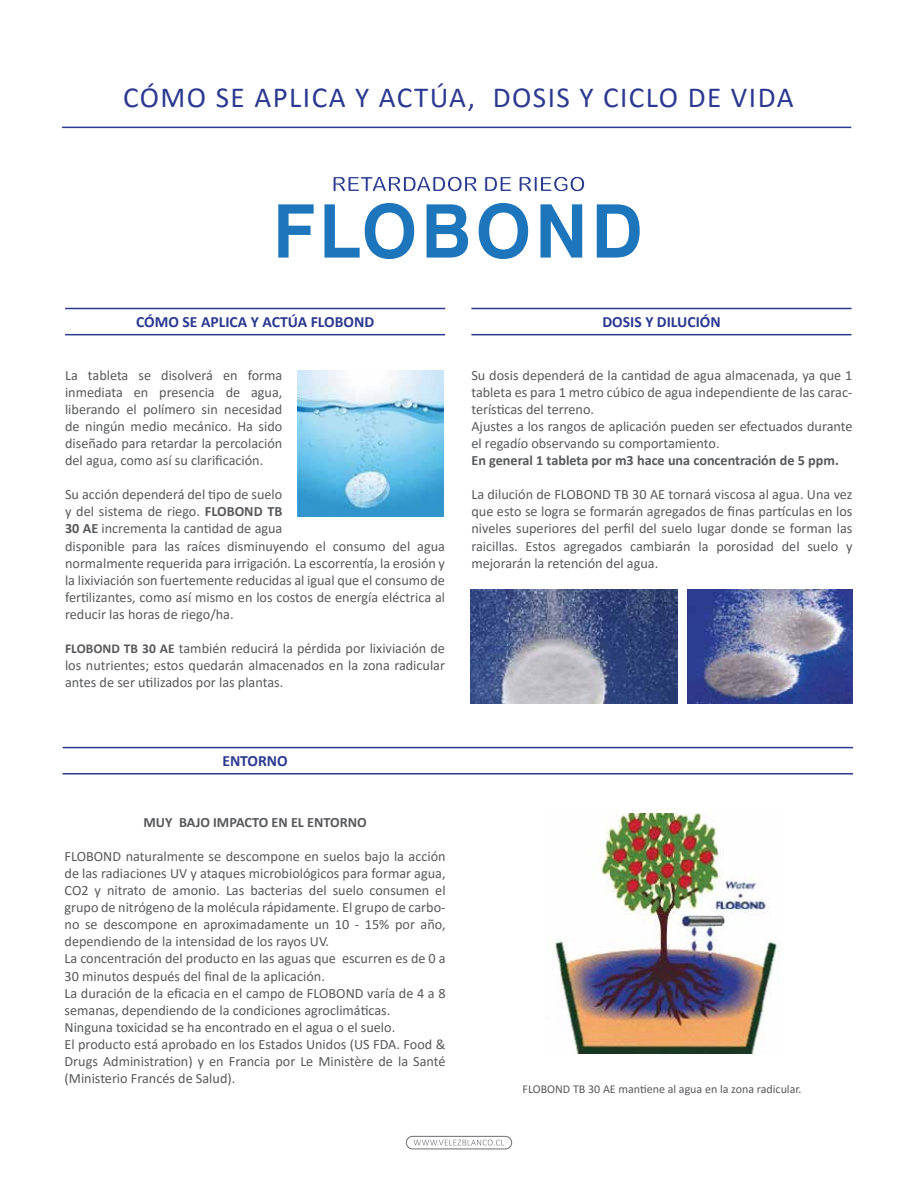
<style>
.page{position:relative;width:918px;height:1188px;background:#fff}
.page>*{position:absolute;margin:0;border:0;box-sizing:border-box;transform-origin:0 0}
.t1{font:29.1px "Calibri";letter-spacing:.05em;color:#2b3990}
.t2{font:700 15.6px "Calibri";color:#2b3990}
.t3{font:14.25px/17.1px "Calibri";color:#58595b;text-align:justify}
.t4{font:700 14.25px "Calibri";color:#58595b}
.t5{font:12px "Calibri";color:#58595b}
.s1{font-weight:700}
.s2{font-weight:700;font-size:13.5px}
</style>
<div class="page">
<hr style="left:65px;top:334px;width:380px;height:1px;background:#2b3990">
<hr style="left:65px;top:308px;width:380px;height:1px;background:#2b3990">
<hr style="left:471px;top:334px;width:381px;height:1px;background:#2b3990">
<hr style="left:471px;top:308px;width:381px;height:1px;background:#2b3990">
<img style="left:297px;top:370px;width:147px;height:147px">
<img style="left:471px;top:589px;width:206px;height:115px">
<img style="left:688px;top:589px;width:165px;height:115px">
<img style="left:546px;top:814px;width:234px;height:239px">
<hr style="left:63px;top:773px;width:790px;height:2px;background:#2b3990">
<hr style="left:63px;top:747px;width:790px;height:1px;background:#2b3990">
<hr style="left:62px;top:127px;width:789px;height:1px;background:#2b3990">
<svg style="left:414px;top:1140px;width:90px;height:6px"></svg>
<div style="left:406px;top:1136px;width:106px;height:13px;border:1px solid #6e6f72;border-radius:6px"></div>
<svg style="left:278px;top:204px;width:36px;height:54px"></svg>
<svg style="left:324px;top:203px;width:90px;height:56px"></svg>
<svg style="left:427px;top:204px;width:41px;height:54px"></svg>
<svg style="left:479px;top:203px;width:49px;height:56px"></svg>
<svg style="left:540px;top:204px;width:42px;height:54px"></svg>
<svg style="left:597px;top:204px;width:43px;height:54px"></svg>
<svg style="left:333px;top:176px;width:144px;height:16px"></svg>
<svg style="left:484px;top:176px;width:28px;height:16px"></svg>
<svg style="left:519px;top:176px;width:66px;height:16px"></svg>
<h1 class="t1" style="left:123px;top:77px;width:672px">CÓMO SE APLICA Y ACTÚA, DOSIS Y CICLO DE VIDA</h1>
<p class="t2" style="left:136px;top:311px;width:240px">CÓMO SE APLICA Y ACTÚA FLOBOND</p>
<p class="t3" style="left:65px;top:366px;width:219px">La tableta se disolverá en forma inmediata en presencia de agua, liberando el polímero sin necesidad de ningún medio mecánico. Ha sido diseñado para retardar la percolación del agua, como así su clarificación.</p>
<p class="t3" style="left:65px;top:486px;width:382px;text-align:left">Su acción dependerá del tipo de suelo<br>y del sistema de riego. <span class="s1">FLOBOND TB<br>30 AE</span> incrementa la cantidad de agua<br>disponible para las raíces disminuyendo el consumo del agua normalmente requerida para irrigación. La escorrentía, la erosión y la lixiviación son fuertemente reducidas al igual que el consumo de fertilizantes, como así mismo en los costos de energía eléctrica al reducir las horas de riego/ha.</p>
<p class="t3" style="left:65px;top:639px;width:381px"><span class="s2">FLOBOND TB 30 AE</span> también reducirá la pérdida por lixiviación de los nutrientes; estos quedarán almacenados en la zona radicular antes de ser utilizados por las plantas.</p>
<p class="t2" style="left:602px;top:311px;width:120px">DOSIS Y DILUCIÓN</p>
<p class="t3" style="left:471px;top:366px;width:383px;text-align:left">Su dosis dependerá de la cantidad de agua almacenada, ya que 1 tableta es para 1 metro cúbico de agua independiente de las carac&shy;terísticas del terreno.<br>Ajustes a los rangos de aplicación pueden ser efectuados durante el regadío observando su comportamiento.</p>
<p class="t4" style="left:471px;top:450px;width:369px">En general 1 tableta por m3 hace una concentración de 5 ppm.</p>
<p class="t3" style="left:471px;top:486px;width:383px">La dilución de FLOBOND TB 30 AE tornará viscosa al agua. Una vez que esto se logra se formarán agregados de finas partículas en los niveles superiores del perfil del suelo lugar donde se forman las raicillas. Estos agregados cambiarán la porosidad del suelo y mejorarán la retención del agua.</p>
<p class="t2" style="left:222px;top:750px;width:67px">ENTORNO</p>
<p class="t4" style="left:144px;top:812px;width:225px">MUY BAJO IMPACTO EN EL ENTORNO</p>
<p class="t3" style="left:65px;top:848px;width:383px;text-align:left">FLOBOND naturalmente se descompone en suelos bajo la acción de las radiaciones UV y ataques microbiológicos para formar agua, CO2 y nitrato de amonio. Las bacterias del suelo consumen el grupo de nitrógeno de la molécula rápidamente. El grupo de carbo&shy;no se descompone en aproximadamente un 10 - 15% por año, dependiendo de la intensidad de los rayos UV.<br>La concentración del producto en las aguas que escurren es de 0 a 30 minutos después del final de la aplicación.<br>La duración de la eficacia en el campo de FLOBOND varía de 4 a 8 semanas, dependiendo de la condiciones agroclimáticas.<br>Ninguna toxicidad se ha encontrado en el agua o el suelo.<br>El producto está aprobado en los Estados Unidos (US FDA. Food &amp; Drugs Administration) y en Francia por Le Ministère de la Santé (Ministerio Francés de Salud).</p>
<p class="t5" style="left:523px;top:1081px;width:280px">FLOBOND TB 30 AE mantiene al agua en la zona radicular.</p>
</div>
